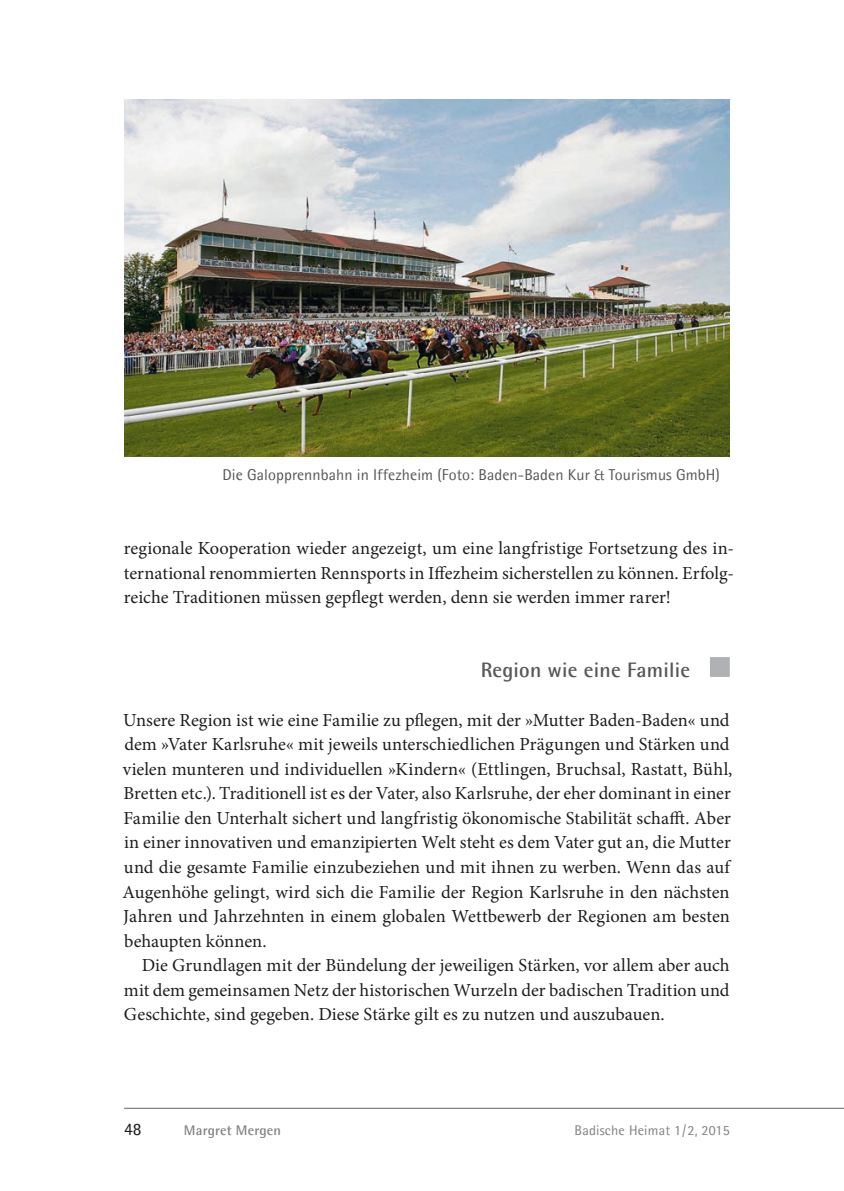
<style>
.page{position:relative;width:844px;height:1191px;background:#fff}
.page>*{position:absolute;margin:0;border:0;box-sizing:border-box;transform-origin:0 0}
.t1{font:700 21px "Agfa Rotis Semisans";letter-spacing:.01em;color:#57585a}
.t2{font:18.38px/24.5px "Minion Pro";color:#1d1e1f;text-align:justify}
.t3{font:17.5px "Agfa Rotis Semisans";color:#1d1e1f}
.t4{font:15.75px "Agfa Rotis Semisans";letter-spacing:.005em;color:#57585a}
.t5{font:14px "Agfa Rotis Semisans";letter-spacing:.015em;color:#808285}
.t6{font:700 14px "Agfa Rotis Semisans";letter-spacing:.015em;color:#808285}
</style>
<div class="page">
<hr style="left:124px;top:1108px;width:719px;height:1px;background:#636366">
<div style="left:709px;top:657px;width:20px;height:20px;background:#b0b1b5"></div>
<img style="left:124px;top:99px;width:605px;height:357px">
<p class="t4" style="left:222px;top:465px;width:499px">Die Galopprennbahn in Iffezheim (Foto: Baden-Baden Kur &amp; Tourismus GmbH)</p>
<p class="t2" style="left:124px;top:538px;width:611px">regionale Kooperation wieder angezeigt, um eine langfristige Fortsetzung des in&shy;ternational renommierten Rennsports in Iffezheim sicherstellen zu können. Erfolg&shy;reiche Traditionen müssen gepflegt werden, denn sie werden immer rarer!</p>
<p class="t1" style="left:480px;top:657px;width:211px">Region wie eine Familie</p>
<p class="t2" style="left:123px;top:709px;width:608px">Unsere Region ist wie eine Familie zu pflegen, mit der »Mutter Baden-Baden« und</p>
<p class="t2" style="left:124px;top:734px;width:606px">dem »Vater Karlsruhe« mit jeweils unterschiedlichen Prägungen und Stärken und</p>
<p class="t2" style="left:123px;top:758px;width:611px">vielen munteren und individuellen »Kindern« (Ettlingen, Bruchsal, Rastatt, Bühl,</p>
<p class="t2" style="left:123px;top:783px;width:608px">Bretten etc.). Traditionell ist es der Vater, also Karlsruhe, der eher dominant in einer</p>
<p class="t2" style="left:123px;top:807px;width:609px">Familie den Unterhalt sichert und langfristig ökonomische Stabilität schafft. Aber</p>
<p class="t2" style="left:124px;top:832px;width:608px">in einer innovativen und emanzipierten Welt steht es dem Vater gut an, die Mutter</p>
<p class="t2" style="left:124px;top:856px;width:607px">und die gesamte Familie einzubeziehen und mit ihnen zu werben. Wenn das auf</p>
<p class="t2" style="left:122px;top:881px;width:608px">Augenhöhe gelingt, wird sich die Familie der Region Karlsruhe in den nächsten</p>
<p class="t2" style="left:123px;top:905px;width:608px">Jahren und Jahrzehnten in einem globalen Wettbewerb der Regionen am besten</p>
<p class="t2" style="left:124px;top:930px;width:144px">behaupten können.</p>
<p class="t2" style="left:142px;top:954px;width:589px">Die Grundlagen mit der Bündelung der jeweiligen Stärken, vor allem aber auch</p>
<p class="t2" style="left:124px;top:979px;width:607px">mit dem gemeinsamen Netz der historischen Wurzeln der badischen Tradition und</p>
<p class="t2" style="left:124px;top:1003px;width:542px">Geschichte, sind gegeben. Diese Stärke gilt es zu nutzen und auszubauen.</p>
<p class="t3" style="left:124px;top:1118px;width:19px">48</p>
<p class="t6" style="left:184px;top:1121px;width:99px">Margret Mergen</p>
<p class="t5" style="left:574px;top:1121px;width:157px">Badische Heimat 1 / 2, 2015</p>
</div>
